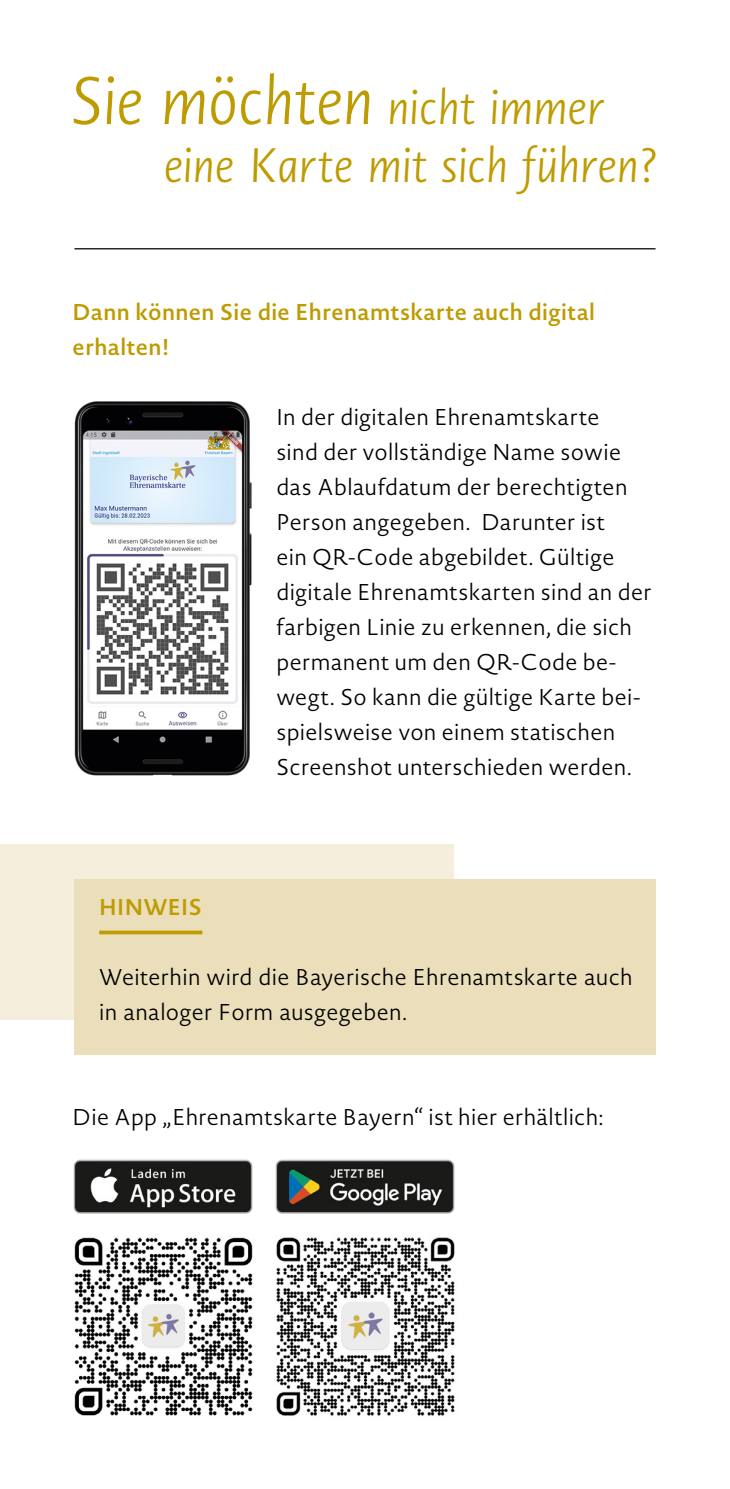
<style>
.page{position:relative;width:730px;height:1489px;background:#fff}
.page>*{position:absolute;margin:0;border:0;box-sizing:border-box;transform-origin:0 0}
.t1{font:italic 300 66px "Novel Sans Pro";letter-spacing:-.015em;color:#be9b00}
.t2{font:italic 300 47.5px "Novel Sans Pro";letter-spacing:-.01em;color:#be9b00}
.t3{font:300 22.5px/35px "Novel Sans Pro";letter-spacing:.015em;color:#000}
.t4{font:600 22.5px/35px "Novel Sans Pro";letter-spacing:.015em;color:#be9b00}
.s1{font-size:47.5px}
</style>
<div class="page">
<hr style="left:74px;top:248px;width:582px;height:1px;background:#000">
<div style="left:0;top:844px;width:454px;height:175px;background:#f5eedc"></div>
<div style="left:74px;top:879px;width:582px;height:175px;background:#ebdeba"></div>
<img style="left:74px;top:401px;width:178px;height:375px">
<img style="left:74px;top:1237px;width:179px;height:179px">
<img style="left:276px;top:1237px;width:179px;height:179px">
<svg style="left:99px;top:930px;width:103px;height:4px"></svg>
<img style="left:73px;top:1159px;width:180px;height:55px">
<img style="left:275px;top:1159px;width:180px;height:55px">
<h1 class="t1" style="left:70px;top:56px;width:536px">Sie möchten <span class="s1">nicht immer</span></h1>
<h2 class="t2" style="left:163px;top:133px;width:496px">eine Karte mit sich führen?</h2>
<p class="t4" style="left:73px;top:293px;width:524px">Dann können Sie die Ehrenamtskarte auch digital erhalten!</p>
<p class="t4" style="left:99px;top:888px;width:104px">HINWEIS</p>
<p class="t3" style="left:276px;top:399px;width:377px">In der digitalen Ehrenamtskarte<br>sind der vollständige Name sowie das Ablaufdatum der berechtigten Person angegeben. Darunter ist<br>ein QR-Code abgebildet. Gültige digitale Ehrenamtskarten sind an der farbigen Linie zu erkennen, die sich permanent um den QR-Code be&shy;wegt. So kann die gültige Karte bei&shy;spielsweise von einem statischen Screenshot unterschieden werden.</p>
<p class="t3" style="left:99px;top:959px;width:535px">Weiterhin wird die Bayerische Ehrenamtskarte auch in analoger Form ausgegeben.</p>
<p class="t3" style="left:73px;top:1099px;width:532px">Die App „Ehrenamtskarte Bayern“ ist hier erhältlich:</p>
</div>
